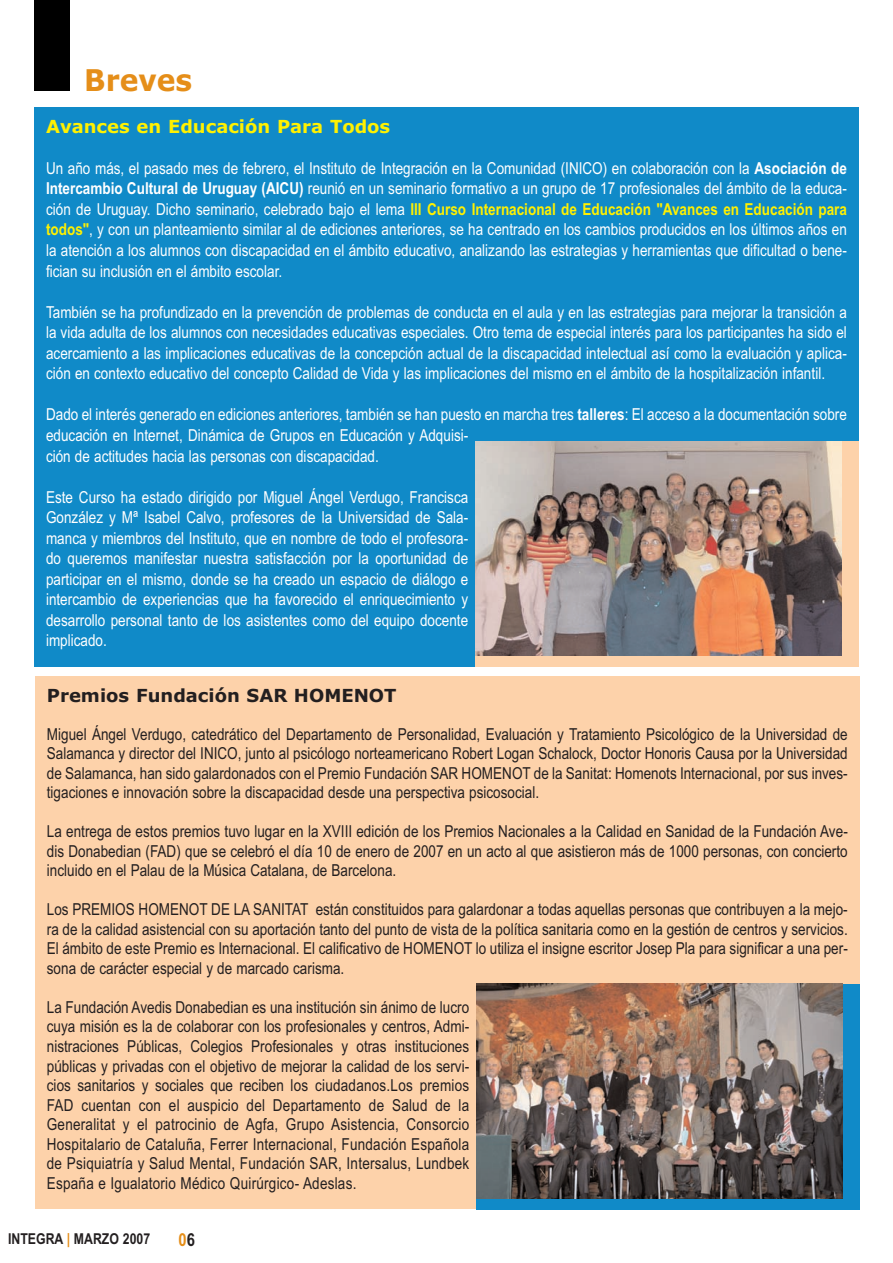
<style>
.page{position:relative;width:893px;height:1263px;background:#fff}
.page>*{position:absolute;margin:0;border:0;box-sizing:border-box;transform-origin:0 0}
.t1{font:700 30px "Verdana";color:#e58e19;scale:.94 1}
.t2{font:700 18px "Verdana";color:#fff101}
.t3{font:700 18px "Verdana";color:#231f20}
.t4{font:700 18px "Arial Narrow";color:#e58e19}
.t5{font:16.5px/20.5px "Arial Narrow";color:#fff;text-align:justify}
.t6{font:16.5px/19.5px "Arial Narrow";color:#231f20;text-align:justify}
.t7{font:700 15px "Arial Narrow";color:#231f20}
.s1{font-weight:700}
.s2{font-weight:700;color:#fff101}
.s3{color:#e58e19}
.s4{color:#231f20}
</style>
<div class="page">
<div style="left:34px;top:0;width:36px;height:91px;background:#000"></div>
<div style="left:35px;top:677px;width:825px;height:532px;background:#fdd2aa"></div>
<div style="left:34px;top:107px;width:825px;height:560px;background:#108ac8"></div>
<div style="left:477px;top:984px;width:383px;height:225px;background:#108ac8"></div>
<img style="left:477px;top:984px;width:366px;height:214px">
<div style="left:476px;top:441px;width:383px;height:226px;background:#fdd2aa"></div>
<img style="left:476px;top:441px;width:366px;height:215px">
<h1 class="t1" style="left:84px;top:68px;width:116px">Breves</h1>
<p class="t2" style="left:46px;top:119px;width:346px">Avances en Educación Para Todos</p>
<p class="t5" style="left:46px;top:159px;width:802px">Un año más, el pasado mes de febrero, el Instituto de Integración en la Comunidad (INICO) en colaboración con la <span class="s1">Asociación de Intercambio Cultural de Uruguay (AICU)</span> reunió en un seminario formativo a un grupo de 17 profesionales del ámbito de la educa&shy;ción de Uruguay. Dicho seminario, celebrado bajo el lema <span class="s2">III Curso Internacional de Educación "Avances en Educación para todos"</span>, y con un planteamiento similar al de ediciones anteriores, se ha centrado en los cambios producidos en los últimos años en la atención a los alumnos con discapacidad en el ámbito educativo, analizando las estrategias y herramientas que dificultad o bene&shy;fician su inclusión en el ámbito escolar.</p>
<p class="t5" style="left:46px;top:303px;width:802px">También se ha profundizado en la prevención de problemas de conducta en el aula y en las estrategias para mejorar la transición a la vida adulta de los alumnos con necesidades educativas especiales. Otro tema de especial interés para los participantes ha sido el acercamiento a las implicaciones educativas de la concepción actual de la discapacidad intelectual así como la evaluación y aplica&shy;ción en contexto educativo del concepto Calidad de Vida y las implicaciones del mismo en el ámbito de la hospitalización infantil.</p>
<p class="t5" style="left:46px;top:406px;width:802px;text-align:left">Dado el interés generado en ediciones anteriores, también se han puesto en marcha tres <span class="s1">talleres</span>: El acceso a la documentación sobre educación en Internet, Dinámica de Grupos en Educación y Adquisi-<br>ción de actitudes hacia las personas con discapacidad.</p>
<p class="t5" style="left:46px;top:488px;width:424px">Este Curso ha estado dirigido por Miguel Ángel Verdugo, Francisca González y Mª Isabel Calvo, profesores de la Universidad de Sala&shy;manca y miembros del Instituto, que en nombre de todo el profesora&shy;do queremos manifestar nuestra satisfacción por la oportunidad de participar en el mismo, donde se ha creado un espacio de diálogo e intercambio de experiencias que ha favorecido el enriquecimiento y desarrollo personal tanto de los asistentes como del equipo docente implicado.</p>
<p class="t3" style="left:47px;top:689px;width:351px">Premios Fundación SAR HOMENOT</p>
<p class="t6" style="left:47px;top:726px;width:802px">Miguel Ángel Verdugo, catedrático del Departamento de Personalidad, Evaluación y Tratamiento Psicológico de la Universidad de Salamanca y director del INICO, junto al psicólogo norteamericano Robert Logan Schalock, Doctor Honoris Causa por la Universidad de Salamanca, han sido galardonados con el Premio Fundación SAR HOMENOT de la Sanitat: Homenots Internacional, por sus inves&shy;tigaciones e innovación sobre la discapacidad desde una perspectiva psicosocial.</p>
<p class="t6" style="left:47px;top:823px;width:802px">La entrega de estos premios tuvo lugar en la XVIII edición de los Premios Nacionales a la Calidad en Sanidad de la Fundación Ave&shy;dis Donabedian (FAD) que se celebró el día 10 de enero de 2007 en un acto al que asistieron más de 1000 personas, con concierto incluido en el Palau de la Música Catalana, de Barcelona.</p>
<p class="t6" style="left:47px;top:901px;width:802px">Los PREMIOS HOMENOT DE LA SANITAT están constituidos para galardonar a todas aquellas personas que contribuyen a la mejo&shy;ra de la calidad asistencial con su aportación tanto del punto de vista de la política sanitaria como en la gestión de centros y servicios.<br>El ámbito de este Premio es Internacional. El calificativo de HOMENOT lo utiliza el insigne escritor Josep Pla para significar a una per&shy;sona de carácter especial y de marcado carisma.</p>
<p class="t6" style="left:47px;top:999px;width:424px">La Fundación Avedis Donabedian es una institución sin ánimo de lucro cuya misión es la de colaborar con los profesionales y centros, Admi&shy;nistraciones Públicas, Colegios Profesionales y otras instituciones públicas y privadas con el objetivo de mejorar la calidad de los servi&shy;cios sanitarios y sociales que reciben los ciudadanos.Los premios FAD cuentan con el auspicio del Departamento de Salud de la Generalitat y el patrocinio de Agfa, Grupo Asistencia, Consorcio Hospitalario de Cataluña, Ferrer Internacional, Fundación Española de Psiquiatría y Salud Mental, Fundación SAR, Intersalus, Lundbek España e Igualatorio Médico Quirúrgico- Adeslas.</p>
<p class="t7" style="left:8px;top:1233px;width:144px">INTEGRA <span class="s3">|</span> MARZO 2007</p>
<p class="t4" style="left:179px;top:1233px;width:18px">0<span class="s4">6</span></p>
</div>
